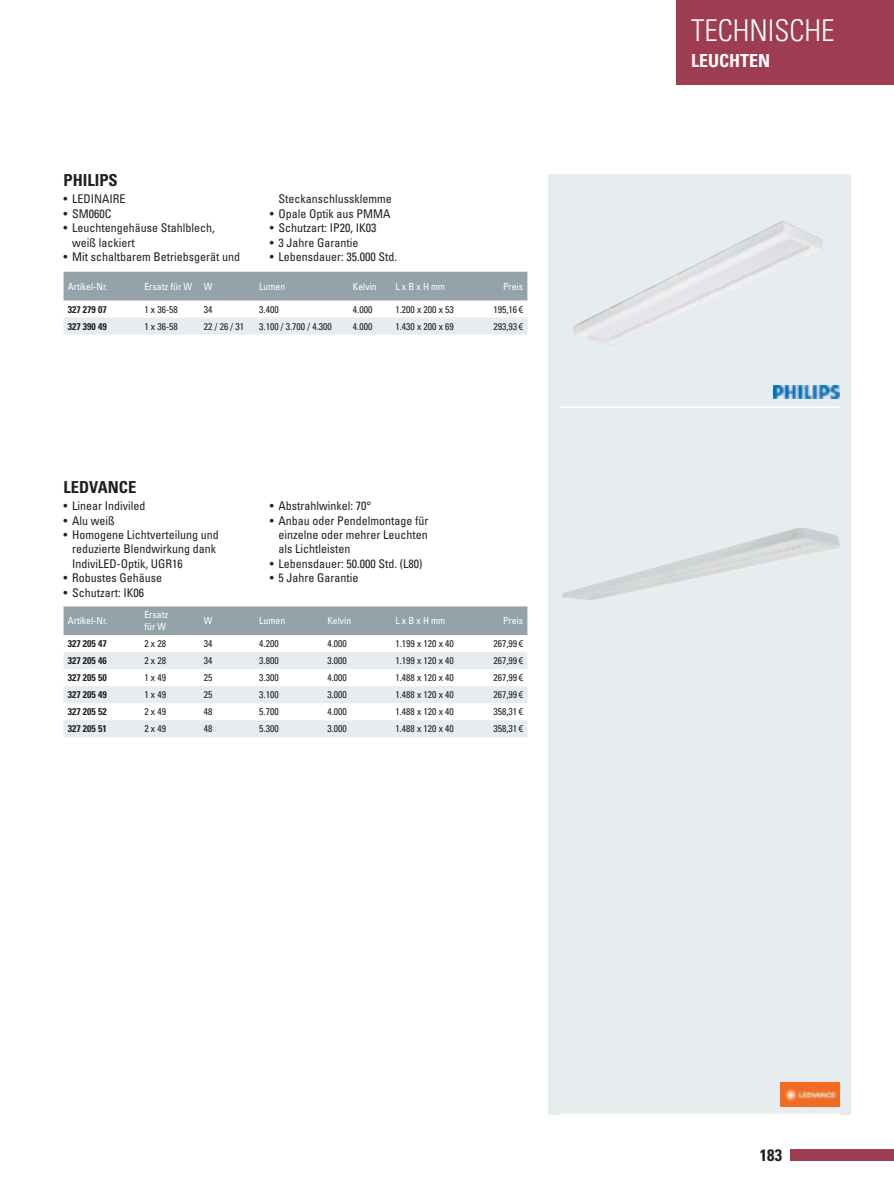
<style>
.page{position:relative;width:894px;height:1192px;background:#fff}
.page>*{position:absolute;margin:0;border:0;box-sizing:border-box;transform-origin:0 0}
.t1{font:300 condensed 30px "Univers LT Std";color:#fff}
.t2{font:700 condensed 18px "Univers LT Std";color:#fff}
.t3{font:700 condensed 16.5px "Univers LT Std";color:#231f20}
.t4{font:condensed 12px/14.4px "Univers LT Std";color:#231f20}
.t5{font:condensed 9.75px "Univers LT Std";color:#231f20}
.t6{font:condensed 9.75px/11.7px "Univers LT Std";color:#fff}
.t7{font:700 condensed 9.75px "Univers LT Std";color:#231f20}
.s1{font-family:"Frutiger LT Pro"}
</style>
<div class="page">
<div style="left:548px;top:174px;width:302px;height:940px;background:#e7ecef"></div>
<img style="left:562px;top:528px;width:278px;height:72px">
<img style="left:780px;top:1082px;width:59px;height:23px">
<hr style="left:559px;top:1112px;width:280px;height:2px;background:#fff">
<div style="left:790px;top:1148px;width:103px;height:12px;background:#9e3d52"></div>
<div style="left:676px;top:0;width:217px;height:85px;background:#9e3d52"></div>
<div style="left:64px;top:606px;width:463px;height:29px;background:#94a2a9"></div>
<svg style="left:64px;top:652px;width:463px;height:85px"></svg>
<img style="left:773px;top:386px;width:66px;height:12px">
<hr style="left:559px;top:406px;width:280px;height:2px;background:#fff">
<img style="left:573px;top:221px;width:249px;height:124px">
<div style="left:64px;top:272px;width:463px;height:28px;background:#94a2a9"></div>
<div style="left:64px;top:317px;width:463px;height:17px;background:#e7ecef"></div>
<h3 class="t3" style="left:64px;top:170px;width:56px">PHILIPS</h3>
<p class="t4" style="left:64px;top:192px;width:63px">• LEDINAIRE</p>
<p class="t4" style="left:64px;top:206px;width:49px">• SM060C</p>
<p class="t4" style="left:72px;top:220px;width:144px;text-indent:-9px">• Leuchtengehäuse Stahlblech, weiß lackiert</p>
<p class="t4" style="left:64px;top:249px;width:178px">• Mit schaltbarem Betriebsgerät und</p>
<p class="t4" style="left:278px;top:192px;width:115px">Steckanschlussklemme</p>
<p class="t4" style="left:270px;top:206px;width:122px">• Opale Optik aus PMMA</p>
<p class="t4" style="left:270px;top:220px;width:108px">• Schutzart: IP20, IK03</p>
<p class="t4" style="left:270px;top:235px;width:90px">• 3 Jahre Garantie</p>
<p class="t4" style="left:270px;top:249px;width:129px">• Lebensdauer: 35.000 Std.</p>
<p class="t6" style="left:68px;top:280px;width:41px">Artikel-Nr.</p>
<p class="t6" style="left:144px;top:280px;width:70px">Ersatz für W W</p>
<p class="t6" style="left:259px;top:280px;width:27px">Lumen</p>
<p class="t6" style="left:353px;top:280px;width:25px">Kelvin</p>
<p class="t6" style="left:395px;top:280px;width:51px">L x B x H mm</p>
<p class="t6" style="left:503px;top:280px;width:22px">Preis</p>
<p class="t7" style="left:68px;top:303px;width:40px">327 279 07</p>
<p class="t5" style="left:144px;top:303px;width:35px">1 x 36-58</p>
<p class="t5" style="left:204px;top:303px;width:10px">34</p>
<p class="t5" style="left:259px;top:303px;width:21px">3.400</p>
<p class="t5" style="left:353px;top:303px;width:21px">4.000</p>
<p class="t5" style="left:395px;top:303px;width:60px">1.200 x 200 x 53</p>
<p class="t5" style="left:493px;top:303px;width:31px">195,16 <span class="s1">€</span></p>
<p class="t7" style="left:68px;top:320px;width:40px">327 390 49</p>
<p class="t5" style="left:144px;top:320px;width:35px">1 x 36-58</p>
<p class="t5" style="left:204px;top:320px;width:42px">22 / 26 / 31</p>
<p class="t5" style="left:259px;top:320px;width:74px">3.100 / 3.700 / 4.300</p>
<p class="t5" style="left:353px;top:320px;width:21px">4.000</p>
<p class="t5" style="left:395px;top:320px;width:60px">1.430 x 200 x 69</p>
<p class="t5" style="left:493px;top:320px;width:31px">293,93 <span class="s1">€</span></p>
<h3 class="t3" style="left:64px;top:477px;width:74px">LEDVANCE</h3>
<p class="t4" style="left:64px;top:498px;width:83px">• Linear Indiviled</p>
<p class="t4" style="left:64px;top:513px;width:53px">• Alu weiß</p>
<p class="t4" style="left:72px;top:527px;width:148px;text-indent:-9px">• Homogene Lichtverteilung und reduzierte Blendwirkung dank<br>IndiviLED-Optik, UGR16</p>
<p class="t4" style="left:64px;top:570px;width:100px">• Robustes Gehäuse</p>
<p class="t4" style="left:64px;top:585px;width:82px">• Schutzart: IK06</p>
<p class="t4" style="left:270px;top:498px;width:103px">• Abstrahlwinkel: 70°</p>
<p class="t4" style="left:278px;top:513px;width:151px;text-align:justify;text-indent:-9px">• Anbau oder Pendelmontage für einzelne oder mehrer Leuchten als Lichtleisten</p>
<p class="t4" style="left:270px;top:556px;width:154px">• Lebensdauer: 50.000 Std. (L80)</p>
<p class="t4" style="left:270px;top:570px;width:90px">• 5 Jahre Garantie</p>
<p class="t6" style="left:68px;top:614px;width:41px">Artikel-Nr.</p>
<p class="t6" style="left:144px;top:608px;width:25px">Ersatz für W</p>
<p class="t6" style="left:204px;top:614px;width:10px">W</p>
<p class="t6" style="left:259px;top:614px;width:27px">Lumen</p>
<p class="t6" style="left:327px;top:614px;width:25px">Kelvin</p>
<p class="t6" style="left:395px;top:614px;width:51px">L x B x H mm</p>
<p class="t6" style="left:503px;top:614px;width:22px">Preis</p>
<p class="t7" style="left:68px;top:637px;width:40px">327 205 47</p>
<p class="t5" style="left:144px;top:637px;width:23px">2 x 28</p>
<p class="t5" style="left:204px;top:637px;width:10px">34</p>
<p class="t5" style="left:259px;top:637px;width:21px">4.200</p>
<p class="t5" style="left:327px;top:637px;width:21px">4.000</p>
<p class="t5" style="left:395px;top:637px;width:60px">1.199 x 120 x 40</p>
<p class="t5" style="left:493px;top:637px;width:31px">267,99 <span class="s1">€</span></p>
<p class="t7" style="left:68px;top:654px;width:40px">327 205 46</p>
<p class="t5" style="left:144px;top:654px;width:23px">2 x 28</p>
<p class="t5" style="left:204px;top:654px;width:10px">34</p>
<p class="t5" style="left:259px;top:654px;width:21px">3.800</p>
<p class="t5" style="left:327px;top:654px;width:21px">3.000</p>
<p class="t5" style="left:395px;top:654px;width:60px">1.199 x 120 x 40</p>
<p class="t5" style="left:493px;top:654px;width:31px">267,99 <span class="s1">€</span></p>
<p class="t7" style="left:68px;top:671px;width:40px">327 205 50</p>
<p class="t5" style="left:144px;top:671px;width:23px">1 x 49</p>
<p class="t5" style="left:204px;top:671px;width:10px">25</p>
<p class="t5" style="left:259px;top:671px;width:21px">3.300</p>
<p class="t5" style="left:327px;top:671px;width:21px">4.000</p>
<p class="t5" style="left:395px;top:671px;width:60px">1.488 x 120 x 40</p>
<p class="t5" style="left:493px;top:671px;width:31px">267,99 <span class="s1">€</span></p>
<p class="t7" style="left:68px;top:688px;width:40px">327 205 49</p>
<p class="t5" style="left:144px;top:688px;width:23px">1 x 49</p>
<p class="t5" style="left:204px;top:688px;width:10px">25</p>
<p class="t5" style="left:259px;top:688px;width:21px">3.100</p>
<p class="t5" style="left:327px;top:688px;width:21px">3.000</p>
<p class="t5" style="left:395px;top:688px;width:60px">1.488 x 120 x 40</p>
<p class="t5" style="left:493px;top:688px;width:31px">267,99 <span class="s1">€</span></p>
<p class="t7" style="left:68px;top:705px;width:40px">327 205 52</p>
<p class="t5" style="left:144px;top:705px;width:23px">2 x 49</p>
<p class="t5" style="left:204px;top:705px;width:10px">48</p>
<p class="t5" style="left:259px;top:705px;width:21px">5.700</p>
<p class="t5" style="left:327px;top:705px;width:21px">4.000</p>
<p class="t5" style="left:395px;top:705px;width:60px">1.488 x 120 x 40</p>
<p class="t5" style="left:493px;top:705px;width:31px">358,31 <span class="s1">€</span></p>
<p class="t7" style="left:68px;top:722px;width:40px">327 205 51</p>
<p class="t5" style="left:144px;top:722px;width:23px">2 x 49</p>
<p class="t5" style="left:204px;top:722px;width:10px">48</p>
<p class="t5" style="left:259px;top:722px;width:21px">5.300</p>
<p class="t5" style="left:327px;top:722px;width:21px">3.000</p>
<p class="t5" style="left:395px;top:722px;width:60px">1.488 x 120 x 40</p>
<p class="t5" style="left:493px;top:722px;width:31px">358,31 <span class="s1">€</span></p>
<h1 class="t1" style="left:690px;top:12px;width:145px">TECHNISCHE</h1>
<h2 class="t2" style="left:690px;top:49px;width:81px">LEUCHTEN</h2>
<h3 class="t3" style="left:759px;top:1144px;width:23px">183</h3>
</div>
